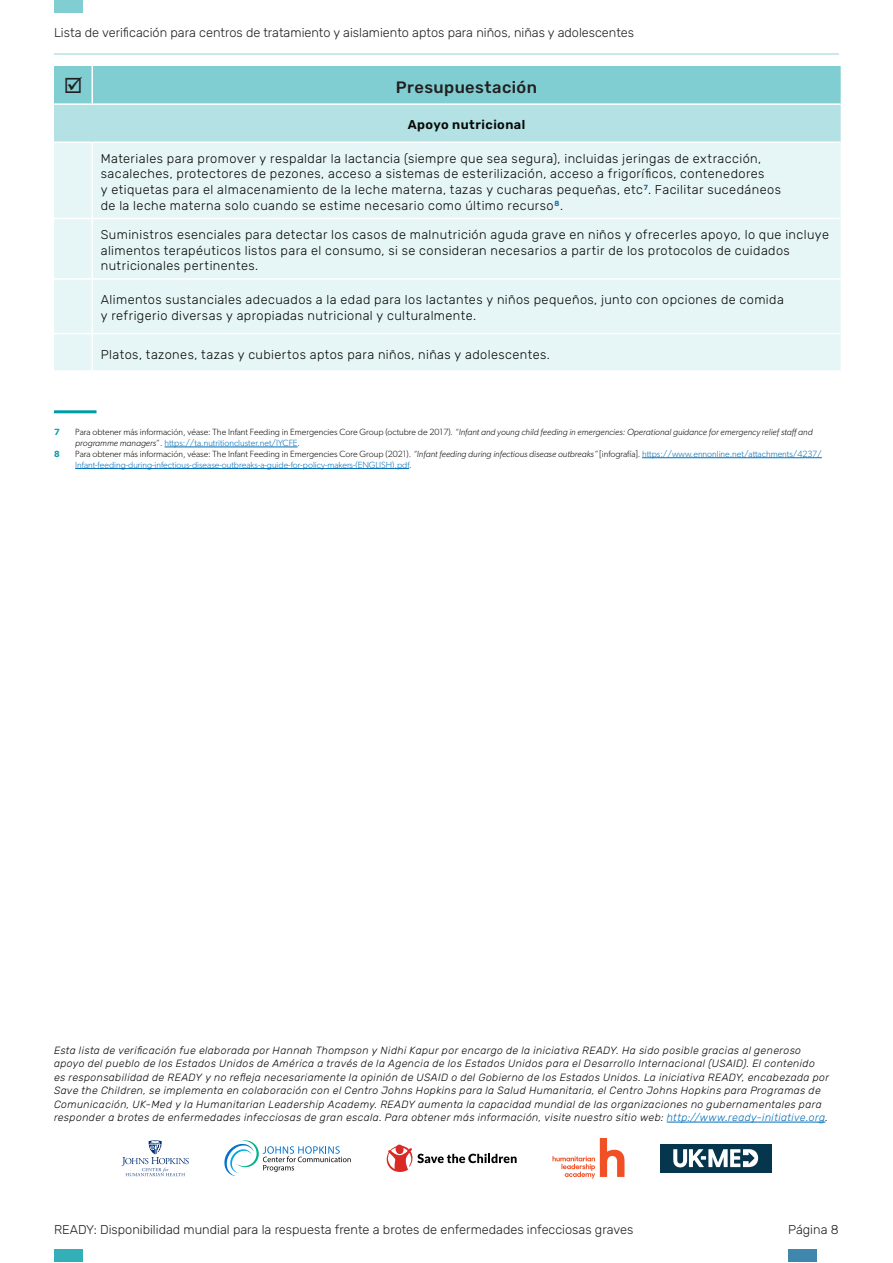
<style>
.page{position:relative;width:893px;height:1263px;background:#fff}
.page>*{position:absolute;margin:0;border:0;box-sizing:border-box;transform-origin:0 0}
.Acronyms{font:500 16.5px "Rubik";letter-spacing:.025em;color:#231f20}
.Acronyms-2{font:300 12.75px/15.8px "Rubik";letter-spacing:.035em;color:#070906}
.t1{font:300 12.75px "Rubik";color:#231f20}
.Acronyms-3{font:600 12.75px "Rubik";letter-spacing:.035em;color:#070906}
.Body_1{font:italic 300 10.5px/13.5px "Rubik";letter-spacing:.035em;color:#070906}
.Footnotes{font:300 9px/10.8px "Gibson";color:#006fb9}
.Footnotes-2{font:italic 300 9px/10.8px "Gibson";color:#070906}
.Footnotes-3{font:600 9px "Gibson";color:#009ca6}
.s1{font-style:normal}
.s2{font-style:normal;color:#006fb9}
.s3{color:#070906}
.s4{font-style:italic;color:#070906}
.s5{color:#006fb9}
</style>
<div class="page">
<div style="left:54px;top:1249px;width:28px;height:13px;background:#33afb7"></div>
<div style="left:788px;top:1249px;width:28px;height:13px;background:#3f87ad"></div>
<div style="left:54px;top:0;width:28px;height:13px;background:#80cdd2"></div>
<hr style="left:54px;top:53px;width:785px;height:2px;background:#009ca6">
<div style="left:54px;top:143px;width:787px;height:227px;background:#e6f5f6"></div>
<hr style="left:92px;top:143px;width:1px;height:75px;background:#fff">
<hr style="left:54px;top:218px;width:38px;height:1px;background:#fff">
<hr style="left:92px;top:218px;width:749px;height:1px;background:#fff">
<hr style="left:92px;top:219px;width:1px;height:59px;background:#fff">
<hr style="left:54px;top:278px;width:38px;height:2px;background:#fff">
<hr style="left:92px;top:278px;width:749px;height:2px;background:#fff">
<hr style="left:92px;top:280px;width:1px;height:53px;background:#fff">
<hr style="left:54px;top:333px;width:38px;height:1px;background:#fff">
<hr style="left:92px;top:333px;width:749px;height:1px;background:#fff">
<hr style="left:92px;top:334px;width:1px;height:36px;background:#fff">
<hr style="left:54px;top:410px;width:43px;height:3px;background:#009ca6">
<hr style="left:165px;top:447px;width:133px;height:1px;background:#006fb9">
<hr style="left:642px;top:457px;width:180px;height:1px;background:#006fb9">
<hr style="left:75px;top:468px;width:334px;height:1px;background:#006fb9">
<hr style="left:667px;top:1122px;width:158px;height:1px;background:#006fb9">
<svg style="left:552px;top:1138px;width:72px;height:40px"></svg>
<div style="left:660px;top:1144px;width:111px;height:28px;background:#05364d"></div>
<svg style="left:673px;top:1149px;width:85px;height:18px"></svg>
<svg style="left:224px;top:1140px;width:127px;height:36px"></svg>
<svg style="left:386px;top:1144px;width:131px;height:28px"></svg>
<svg style="left:122px;top:1140px;width:67px;height:36px"></svg>
<svg style="left:54px;top:66px;width:787px;height:76px;background:#9cd8db"></svg>
<p class="t1" style="left:54px;top:26px;width:582px">Lista de verificación para centros de tratamiento y aislamiento aptos para niños, niñas y adolescentes</p>
<p class="Acronyms" style="left:396px;top:78px;width:143px">Presupuestación</p>
<p class="Acronyms-3" style="left:408px;top:117px;width:119px">Apoyo nutricional</p>
<p class="Acronyms-2" style="left:101px;top:151px;width:682px">Materiales para promover y respaldar la lactancia (siempre que sea segura), incluidas jeringas de extracción, sacaleches, protectores de pezones, acceso a sistemas de esterilización, acceso a frigoríficos, contenedores<br>y etiquetas para el almacenamiento de la leche materna, tazas y cucharas pequeñas, etc<sup>7</sup>. Facilitar sucedáneos de la leche materna solo cuando se estime necesario como último recurso<sup>8</sup>.</p>
<p class="Acronyms-2" style="left:101px;top:227px;width:730px">Suministros esenciales para detectar los casos de malnutrición aguda grave en niños y ofrecerles apoyo, lo que incluye alimentos terapéuticos listos para el consumo, si se consideran necesarios a partir de los protocolos de cuidados nutricionales pertinentes.</p>
<p class="Acronyms-2" style="left:101px;top:292px;width:685px">Alimentos sustanciales adecuados a la edad para los lactantes y niños pequeños, junto con opciones de comida y refrigerio diversas y apropiadas nutricional y culturalmente.</p>
<p class="Acronyms-2" style="left:101px;top:347px;width:451px">Platos, tazones, tazas y cubiertos aptos para niños, niñas y adolescentes.</p>
<p class="Footnotes-3" style="left:54px;top:427px;width:7px">7</p>
<p class="Footnotes-2" style="left:75px;top:427px;width:739px"><span class="s1">Para obtener más información, véase: The Infant Feeding in Emergencies Core Group (octubre de 2017)</span>. “Infant and young child feeding in emergencies: Operational guidance for emergency relief staff and programme managers<span class="s1">”.</span> <span class="s2">https://ta.nutritioncluster.net/IYCFE</span><span class="s1">.</span></p>
<p class="Footnotes-3" style="left:54px;top:448px;width:7px">8</p>
<p class="Footnotes" style="left:75px;top:448px;width:748px"><span class="s3">Para obtener más información, véase: The Infant Feeding in Emergencies Core Group (2021).</span> <span class="s4">“Infant feeding during infectious disease outbreaks”</span> <span class="s3">[infografía].</span> https://www.ennonline.net/attachments/4237/<br>Infant-feeding-during-infectious-disease-outbreaks-a-guide-for-policy-makers-(ENGLISH).pdf<span class="s3">.</span></p>
<p class="Body_1" style="left:54px;top:1044px;width:777px">Esta lista de verificación fue elaborada por Hannah Thompson y Nidhi Kapur por encargo de la iniciativa READY. Ha sido posible gracias al generoso apoyo del pueblo de los Estados Unidos de América a través de la Agencia de los Estados Unidos para el Desarrollo Internacional (USAID). El contenido<br>es responsabilidad de READY y no refleja necesariamente la opinión de USAID o del Gobierno de los Estados Unidos. La iniciativa READY, encabezada por Save the Children, se implementa en colaboración con el Centro Johns Hopkins para la Salud Humanitaria, el Centro Johns Hopkins para Programas de Comunicación, UK-Med y la Humanitarian Leadership Academy. READY aumenta la capacidad mundial de las organizaciones no gubernamentales para responder a brotes de enfermedades infecciosas de gran escala. Para obtener más información, visite nuestro sitio web: <span class="s5">http://www.ready-initiative.org</span>.</p>
<p class="t1" style="left:54px;top:1223px;width:581px">READY: Disponibilidad mundial para la respuesta frente a brotes de enfermedades infecciosas graves</p>
<p class="t1" style="left:788px;top:1223px;width:52px">Página 8</p>
</div>
